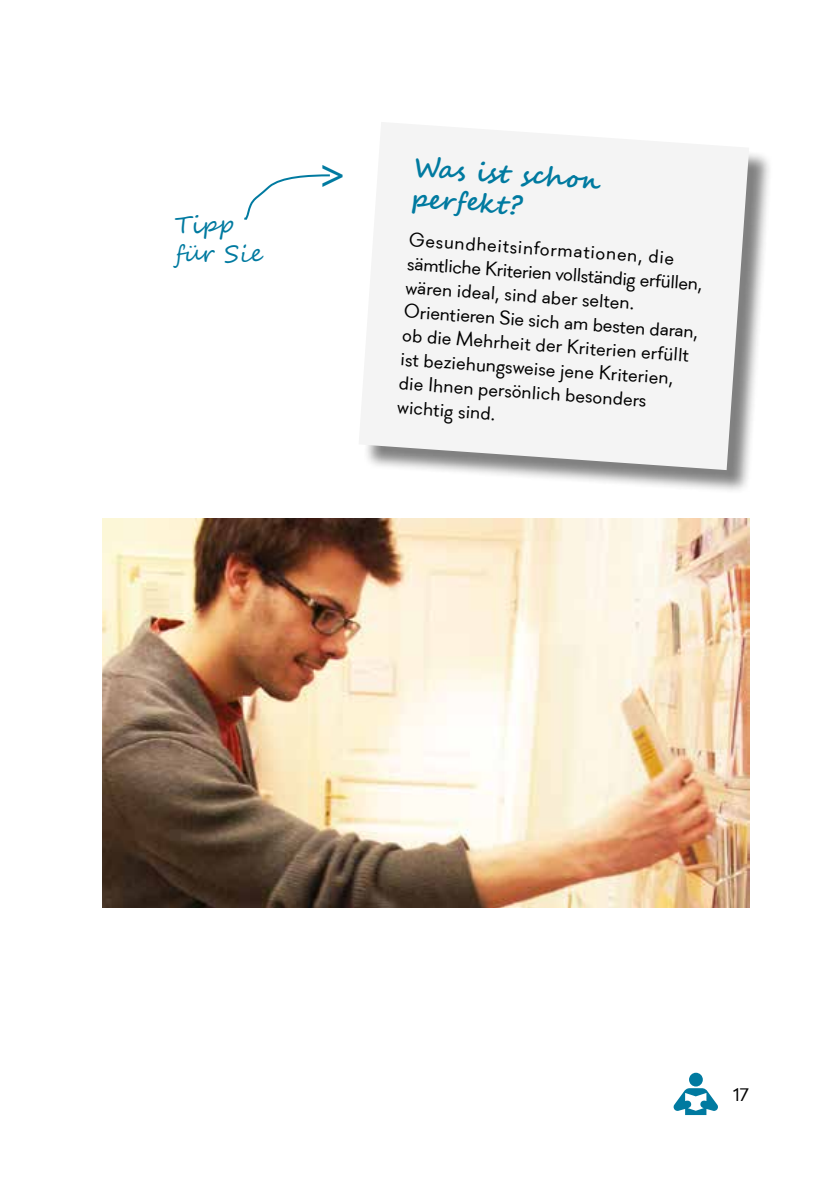
<style>
.page{position:relative;width:840px;height:1191px;background:#fff}
.page>*{position:absolute;margin:0;border:0;box-sizing:border-box;transform-origin:0 0}
.t1{font:44px "Soin Sans Pro";color:#007aa0}
.t2{font:700 26px/31.2px "Segoe Script";color:#007aa0}
.t3{font:24px/28.8px "Segoe Script";color:#007aa0}
.t4{font:20px/24px "Soin Sans Pro";color:#000}
.t5{font:18px "Soin Sans Pro";color:#000}
</style>
<div class="page">
<div style="left:688px;top:1072px;width:14px;height:14px;background:#007aa0;border-radius:50%"></div>
<svg style="left:673px;top:1088px;width:44px;height:27px"></svg>
<svg style="left:244px;top:174px;width:86px;height:46px"></svg>
<img style="left:102px;top:518px;width:646px;height:389px">
<div style="left:362px;top:126px;width:411px;height:368px;background:#000;opacity:.5"></div>
<svg style="left:359px;top:122px;width:389px;height:348px;fill:#f4f4f4"></svg>
<p class="t3" style="left:175px;top:211px;width:89px">Tipp für Sie</p>
<h1 class="t1" style="left:319px;top:148px;width:28px">&gt;</h1>
<h2 class="t2" style="left:415px;top:152px;width:189px;rotate:4deg">Was ist schon perfekt?</h2>
<p class="t4" style="left:409px;top:227px;width:297px;rotate:4deg">Gesundheitsinformationen, die sämtliche Kriterien vollständig erfüllen, wären ideal, sind aber selten.<br>Orientieren Sie sich am besten daran, ob die Mehrheit der Kriterien erfüllt ist beziehungsweise jene Kriterien, die Ihnen persönlich besonders wichtig sind.</p>
<p class="t5" style="left:732px;top:1084px;width:18px">17</p>
</div>
